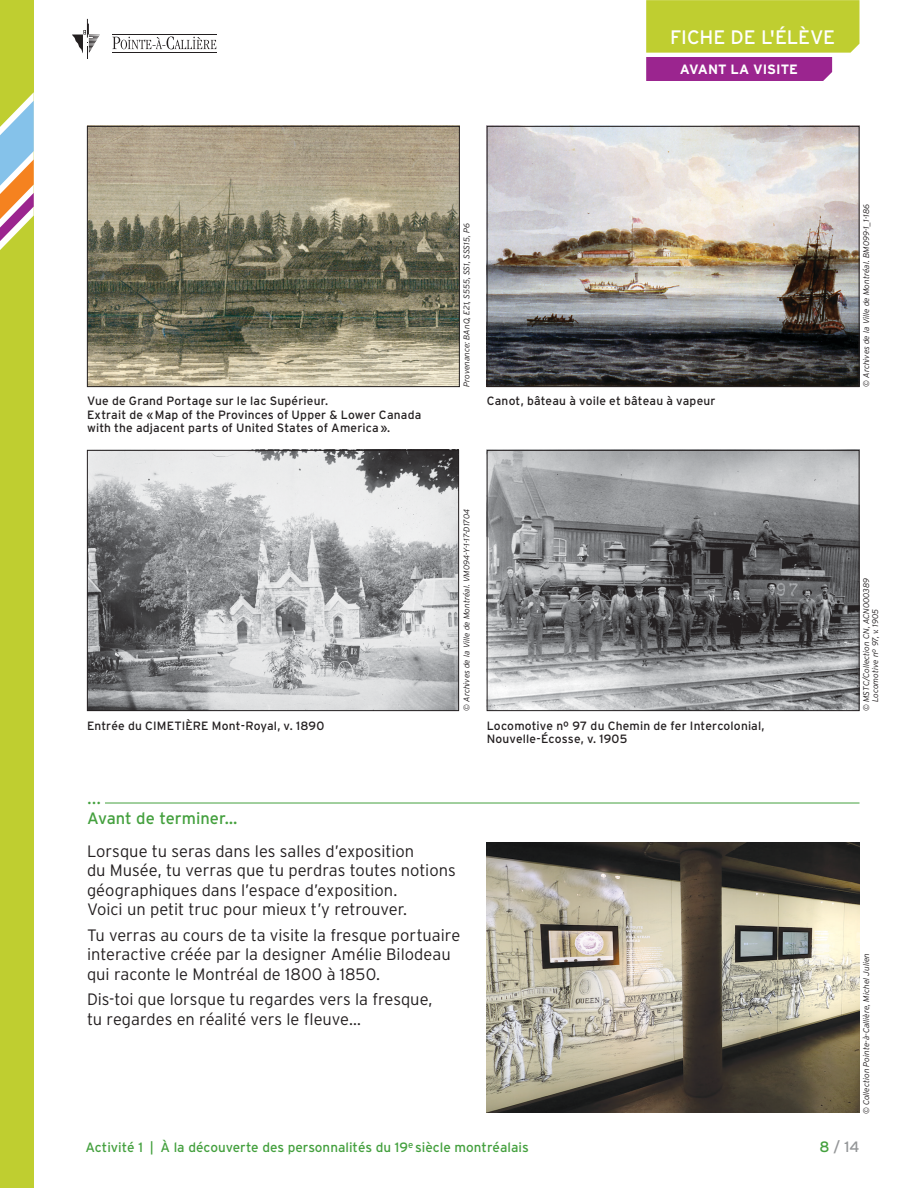
<style>
.page{position:relative;width:918px;height:1188px;background:#fff}
.page>*{position:absolute;margin:0;border:0;box-sizing:border-box;transform-origin:0 0}
.t1{font:19.5px "Interstate";letter-spacing:-.01em;color:#fff}
.t2{font:300 19.5px "Interstate";color:#44a03e}
.t3{font:300 16.5px/19.5px "Interstate";color:#231f20}
.t4{font:16.5px "Interstate";color:#44a03e}
.t5{font:15px "Interstate";color:#949698}
.t6{font:13.5px "Interstate";color:#44a03e}
.t7{font:700 13.5px "Interstate";letter-spacing:-.005em;color:#fff}
.t8{font:12px/13.5px "Interstate";letter-spacing:.015em;color:#231f20}
.t9{font:italic 300 8.25px/9px "Interstate";color:#231f20}
.s1{color:#44a03e}
</style>
<div class="page">
<div style="left:0;top:0;width:34px;height:1188px;background:#bfce30"></div>
<svg style="left:0;top:92px;width:34px;height:158px"></svg>
<svg style="left:113px;top:36px;width:103px;height:13px"></svg>
<hr style="left:112px;top:34px;width:105px;height:1px;background:#231f20">
<hr style="left:112px;top:53px;width:105px;height:1px;background:#231f20">
<svg style="left:72px;top:19px;width:28px;height:40px"></svg>
<svg style="left:646px;top:0;width:214px;height:81px;background:#bca75c"></svg>
<img style="left:89px;top:128px;width:369px;height:257px">
<div style="left:87px;top:126px;width:373px;height:261px;border:1px solid #231f20"></div>
<img style="left:489px;top:128px;width:369px;height:257px">
<div style="left:487px;top:126px;width:373px;height:261px;border:1px solid #231f20"></div>
<img style="left:89px;top:452px;width:368px;height:257px">
<div style="left:87px;top:450px;width:372px;height:261px;border:1px solid #231f20"></div>
<img style="left:489px;top:452px;width:369px;height:257px">
<div style="left:487px;top:450px;width:373px;height:261px;border:1px solid #231f20"></div>
<hr style="left:105px;top:803px;width:755px;height:1px;background:#44a03e">
<img style="left:487px;top:842px;width:373px;height:271px">
<p class="t1" style="left:670px;top:26px;width:167px">FICHE DE L'ÉLÈVE</p>
<p class="t7" style="left:680px;top:62px;width:120px">AVANT LA VISITE</p>
<p class="t8" style="left:87px;top:394px;width:336px">Vue de Grand Portage sur le lac Supérieur.<br>Extrait de «Map of the Provinces of Upper &amp; Lower Canada with the adjacent parts of United States of America».</p>
<p class="t9" style="left:462px;top:387px;width:165px;rotate:-90deg">Provenance: BAnQ, E21, S555, SS1, SSS15, P6</p>
<p class="t8" style="left:487px;top:394px;width:230px">Canot, bâteau à voile et bâteau à vapeur</p>
<p class="t8" style="left:87px;top:719px;width:239px">Entrée du CIMETIÈRE Mont-Royal, v. 1890</p>
<p class="t9" style="left:462px;top:711px;width:203px;rotate:-90deg">© Archives de la Ville de Montréal. VM094-Y-1-17-D1704</p>
<p class="t8" style="left:487px;top:719px;width:279px">Locomotive nº 97 du Chemin de fer Intercolonial,<br>Nouvelle-Écosse, v. 1905</p>
<p class="t2" style="left:87px;top:786px;width:16px">...</p>
<p class="t4" style="left:87px;top:809px;width:152px">Avant de terminer…</p>
<p class="t3" style="left:87px;top:841px;width:370px">Lorsque tu seras dans les salles d’exposition<br>du Musée, tu verras que tu perdras toutes notions géographiques dans l’espace d’exposition.<br>Voici un petit truc pour mieux t’y retrouver.</p>
<p class="t3" style="left:87px;top:925px;width:375px">Tu verras au cours de ta visite la fresque portuaire interactive créée par la designer Amélie Bilodeau qui raconte le Montréal de 1800 à 1850.</p>
<p class="t3" style="left:87px;top:989px;width:347px">Dis-toi que lorsque tu regardes vers la fresque, tu regardes en réalité vers le fleuve…</p>
<p class="t9" style="left:862px;top:387px;width:184px;rotate:-90deg">© Archives de la Ville de Montréal. BM099-1_1-186</p>
<p class="t9" style="left:862px;top:702px;width:125px;text-indent:-9px;rotate:-90deg">© MSTC/Collection CN, ACN000389<br>Locomotive nº 97, v. 1905</p>
<p class="t9" style="left:862px;top:1114px;width:163px;rotate:-90deg">© Collection Pointe-à-Callière, Michel Julien</p>
<p class="t6" style="left:86px;top:1140px;width:445px">Activité 1 | À la découverte des personnalités du 19<sup>e</sup> siècle montréalais</p>
<p class="t5" style="left:820px;top:1138px;width:41px"><span class="s1">8</span> / 14</p>
</div>
